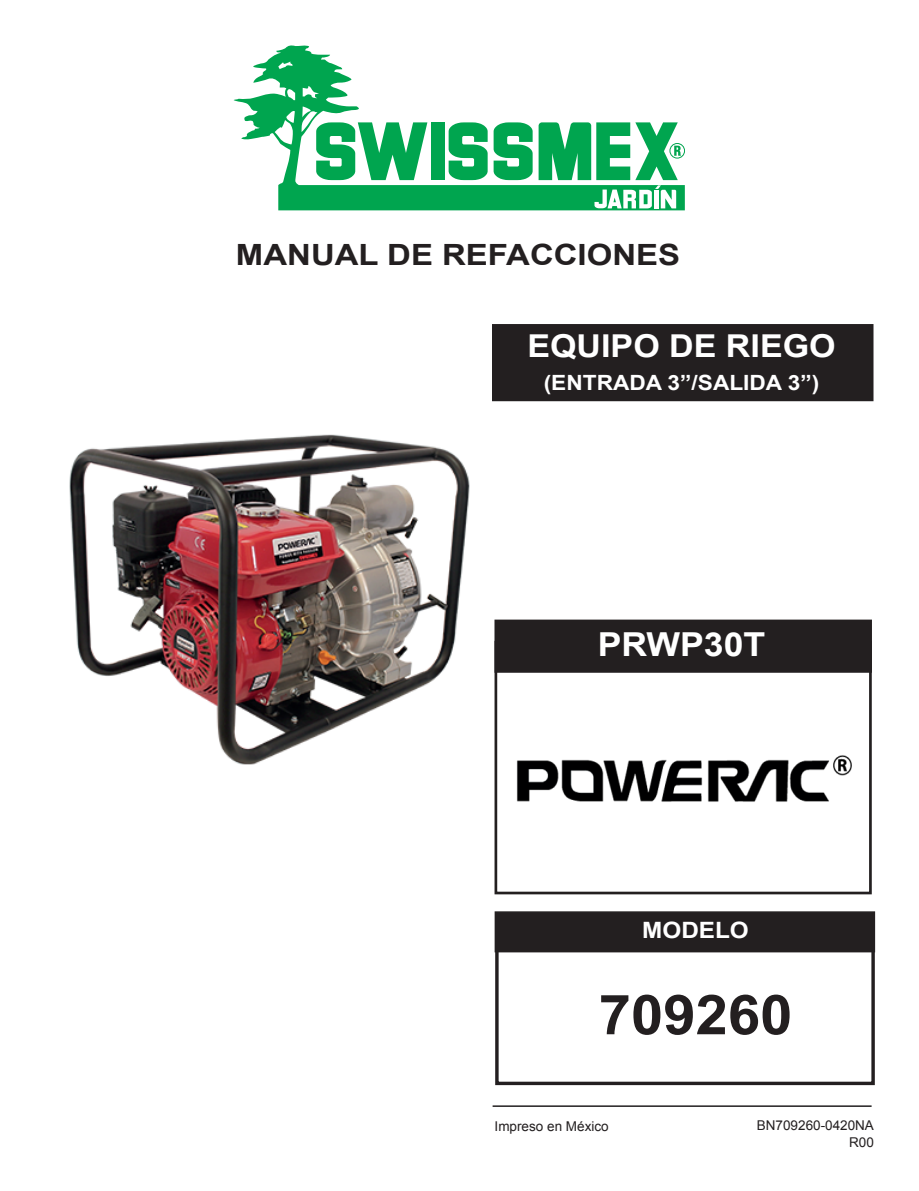
<style>
.page{position:relative;width:919px;height:1191px;background:#fff}
.page>*{position:absolute;margin:0;border:0;box-sizing:border-box;transform-origin:0 0}
.t1{font:700 55.2px "Arial";color:#231f20;scale:1.05 1}
.t2{font:700 33px "Arial";color:#fff;scale:1.08 1}
.t3{font:700 31.5px "Arial";color:#fff;scale:1.08 1}
.t4{font:700 29.25px "Arial";color:#231f20;scale:1.12 1}
.t5{font:700 22.5px "Arial";color:#fff;scale:1.08 1}
.t6{font:700 21px "Arial";color:#fff;scale:1.08 1}
.t7{font:13.5px/16.8px "Arial";color:#231f20;text-align:right}
</style>
<div class="page">
<svg style="left:234px;top:45px;width:450px;height:165px"></svg>
<svg style="left:538px;top:122px;width:143px;height:86px"></svg>
<div style="left:492px;top:324px;width:381px;height:77px;background:#231f20"></div>
<div style="left:494px;top:619px;width:377px;height:54px;background:#231f20;border:2px solid #231f20"></div>
<div style="left:494px;top:911px;width:381px;height:41px;background:#231f20;border:1px solid #231f20"></div>
<hr style="left:492px;top:1105px;width:379px;height:1px;background:#231f20">
<div style="left:494px;top:641px;width:377px;height:253px;border:3px solid #231f20"></div>
<div style="left:495px;top:921px;width:379px;height:164px;border:3px solid #231f20"></div>
<img style="left:516px;top:755px;width:336px;height:47px">
<img style="left:69px;top:396px;width:499px;height:388px">
<h3 class="t4" style="left:236px;top:235px;width:398px">MANUAL DE REFACCIONES</h3>
<h3 class="t3" style="left:527px;top:325px;width:287px">EQUIPO DE RIEGO</h3>
<h3 class="t6" style="left:543px;top:369px;width:256px">(ENTRADA 3”/SALIDA 3”)</h3>
<h2 class="t2" style="left:597px;top:622px;width:157px">PRWP30T</h2>
<h3 class="t5" style="left:642px;top:915px;width:100px">MODELO</h3>
<h1 class="t1" style="left:598px;top:978px;width:186px">709260</h1>
<p class="t7" style="left:494px;top:1118px;width:116px">Impreso en México</p>
<p class="t7" style="left:756px;top:1117px;width:119px">BN709260-0420NA<br>R00</p>
</div>
